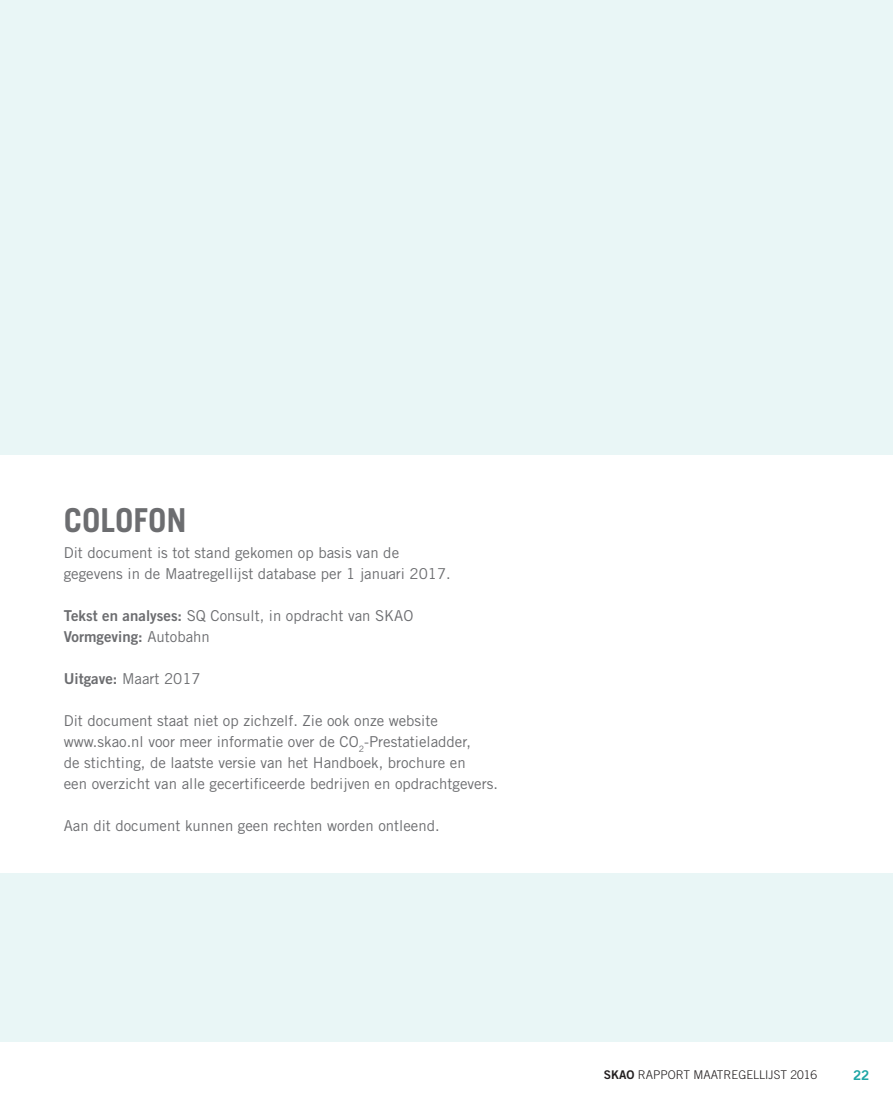
<style>
.page{position:relative;width:893px;height:1106px;background:#fff}
.page>*{position:absolute;margin:0;border:0;box-sizing:border-box;transform-origin:0 0}
.kop_1{font:700 33px "Trade Gothic";color:#6c6d70}
.broodtekst{font:15px/21px "Trade Gothic";color:#6c6d70}
.broodtekst-2{font:15px "Trade Gothic Bold Two";color:#6c6d70}
.t1{font:13.5px "Trade Gothic Bold Two";color:#1fa6a6}
.t2{font:300 12px "Trade Gothic";color:#231f20}
.s1{font-family:"Trade Gothic Bold Two"}
.s2{font-family:"Trade Gothic"}
.s3{font-family:"Trade Gothic Bold Two";font-weight:400}
</style>
<div class="page">
<div style="left:0;top:873px;width:893px;height:169px;background:#e9f6f6"></div>
<div style="left:0;top:0;width:893px;height:455px;background:#e9f6f6"></div>
<p class="kop_1" style="left:64px;top:500px;width:124px">COLOFON</p>
<p class="broodtekst" style="left:64px;top:542px;width:389px">Dit document is tot stand gekomen op basis van de gegevens in de Maatregellijst database per 1 januari 2017.</p>
<p class="broodtekst" style="left:64px;top:605px;width:351px"><span class="s1">Tekst en analyses:</span> SQ Consult, in opdracht van SKAO</p>
<p class="broodtekst-2" style="left:64px;top:627px;width:148px">Vormgeving: <span class="s2">Autobahn</span></p>
<p class="broodtekst" style="left:64px;top:668px;width:139px"><span class="s1">Uitgave:</span> Maart 2017</p>
<p class="broodtekst" style="left:64px;top:710px;width:436px">Dit document staat niet op zichzelf. Zie ook onze website www.skao.nl voor meer informatie over de CO<sub>2</sub>-Prestatieladder,<br>de stichting, de laatste versie van het Handboek, brochure en<br>een overzicht van alle gecertificeerde bedrijven en opdrachtgevers.</p>
<p class="broodtekst" style="left:64px;top:815px;width:377px">Aan dit document kunnen geen rechten worden ontleend.</p>
<p class="t2" style="left:604px;top:1067px;width:215px"><span class="s3">SKAO</span> RAPPORT MAATREGELLIJST 2016</p>
<p class="t1" style="left:853px;top:1066px;width:18px">22</p>
</div>
